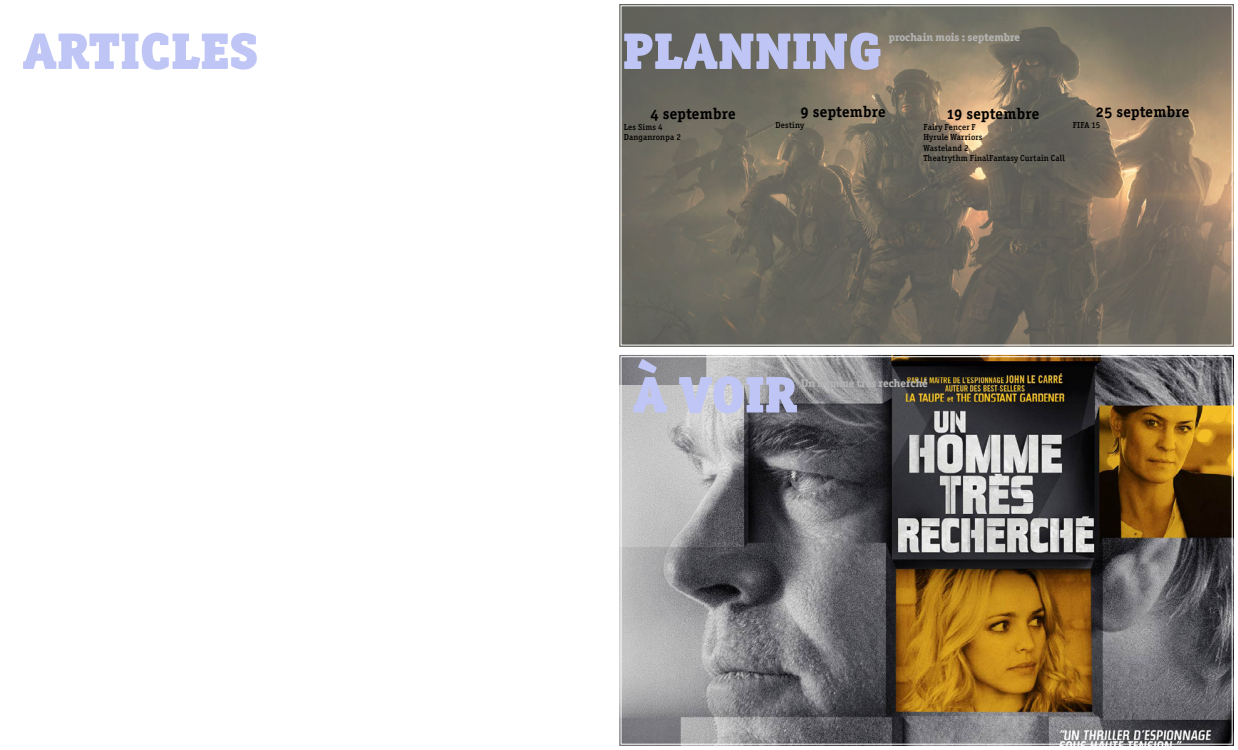
<style>
.page{position:relative;width:1238px;height:750px;background:#fff}
.page>*{position:absolute;margin:0;border:0;box-sizing:border-box;transform-origin:0 0}
.t1{font:59.38px "Officina Ser ITC Black SC";color:#bfc6f6}
.t2{font:15.62px "Officina Ser ITC Bold OS";letter-spacing:.02em;color:#000}
.t3{font:800 11.25px "Officina Ser ITC";color:#b3b3b3}
.t4{font:500 8.75px/10.5px "Officina Ser ITC";letter-spacing:.02em;color:#000}
</style>
<div class="page">
<svg style="left:622px;top:358px;width:608px;height:385px;background:#776d60"></svg>
<div style="left:617px;top:353px;width:618px;height:395px;border:2px solid #fff"></div>
<svg style="left:622px;top:7px;width:608px;height:337px;background:#766f61"></svg>
<div style="left:617px;top:2px;width:618px;height:347px;border:2px solid #fff"></div>
<h1 class="t1" style="left:22px;top:10px;width:237px">ARTICLES</h1>
<h1 class="t1" style="left:622px;top:10px;width:260px">PLANNING</h1>
<p class="t3" style="left:889px;top:30px;width:133px">prochain mois : septembre</p>
<h2 class="t2" style="left:650px;top:104px;width:87px">4 septembre</h2>
<h2 class="t2" style="left:800px;top:103px;width:87px">9 septembre</h2>
<h2 class="t2" style="left:946px;top:104px;width:94px">19 septembre</h2>
<h2 class="t2" style="left:1095px;top:102px;width:95px">25 septembre</h2>
<p class="t4" style="left:623px;top:121px;width:59px">Les Sims 4<br>Danganronpa 2</p>
<p class="t4" style="left:923px;top:121px;width:143px">Fairy Fencer F<br>Hyrule Warriors<br>Wasteland 2<br>Theatrythm FinalFantasy Curtain Call</p>
<p class="t4" style="left:775px;top:120px;width:30px">Destiny</p>
<p class="t4" style="left:1072px;top:120px;width:29px">FIFA 15</p>
<h1 class="t1" style="left:632px;top:353px;width:167px">À VOIR</h1>
<p class="t3" style="left:801px;top:376px;width:128px">Un homme très recherché</p>
</div>
